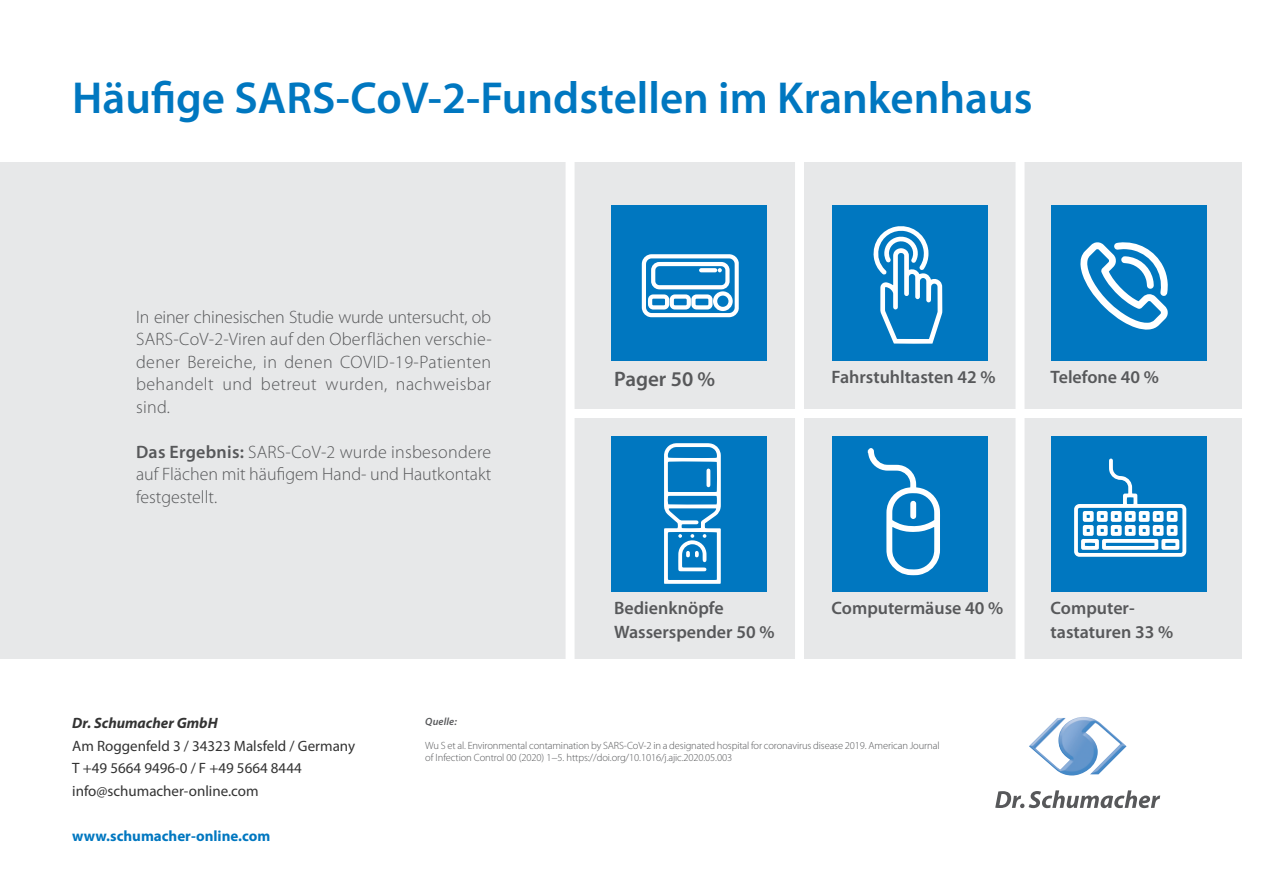
<style>
.page{position:relative;width:1263px;height:893px;background:#fff}
.page>*{position:absolute;margin:0;border:0;box-sizing:border-box;transform-origin:0 0}
.t1{font:600 45px "Myriad Pro";color:#0077c0}
.t2{font:600 21px "Myriad Pro";color:#57585a}
.t3{font:300 18px/22.5px "Myriad Pro";letter-spacing:.015em;color:#57585a;text-align:justify}
.t4{font:600 18px/24px "Myriad Pro";color:#57585a}
.t5{font:15px/22.5px "Myriad Pro";color:#333}
.t6{font:700 15px "Myriad Pro";color:#0077c0}
.t7{font:italic 700 15px "Myriad Pro";color:#333}
.t8{font:300 10.5px/12px "Myriad Pro";letter-spacing:-.01em;color:#57585a}
.t9{font:italic 600 10.5px "Myriad Pro";letter-spacing:.015em;color:#57585a}
.s1{font-weight:600}
</style>
<div class="page">
<div style="left:0;top:162px;width:1241px;height:496px;background:#e7e8e9"></div>
<img style="left:1029px;top:717px;width:98px;height:59px">
<svg style="left:995px;top:790px;width:165px;height:18px"></svg>
<div style="left:612px;top:206px;width:155px;height:155px;background:#0077c0"></div>
<svg style="left:642px;top:254px;width:97px;height:63px"></svg>
<div style="left:612px;top:436px;width:155px;height:156px;background:#0077c0"></div>
<svg style="left:664px;top:443px;width:57px;height:141px"></svg>
<div style="left:832px;top:206px;width:155px;height:155px;background:#0077c0"></div>
<svg style="left:873px;top:226px;width:69px;height:118px"></svg>
<div style="left:832px;top:436px;width:155px;height:156px;background:#0077c0"></div>
<svg style="left:868px;top:448px;width:72px;height:127px"></svg>
<div style="left:1051px;top:206px;width:155px;height:155px;background:#0077c0"></div>
<svg style="left:1080px;top:242px;width:88px;height:88px"></svg>
<div style="left:1051px;top:436px;width:155px;height:156px;background:#0077c0"></div>
<svg style="left:1074px;top:458px;width:112px;height:99px"></svg>
<div style="left:566px;top:143px;width:8px;height:543px;background:#fff"></div>
<div style="left:795px;top:130px;width:9px;height:542px;background:#fff"></div>
<div style="left:1015px;top:128px;width:9px;height:558px;background:#fff"></div>
<div style="left:567px;top:409px;width:696px;height:9px;background:#fff"></div>
<h1 class="t1" style="left:72px;top:81px;width:962px">Häufige SARS-CoV-2-Fundstellen im Krankenhaus</h1>
<p class="t3" style="left:136px;top:307px;width:357px">In einer chinesischen Studie wurde untersucht, ob SARS-CoV-2-Viren auf den Oberflächen verschie&shy;dener Bereiche, in denen COVID-19-Patienten behandelt und betreut wurden, nachweisbar sind.</p>
<p class="t3" style="left:136px;top:442px;width:357px"><span class="s1">Das Ergebnis:</span> SARS-CoV-2 wurde insbesondere auf Flächen mit häufigem Hand- und Hautkontakt festgestellt.</p>
<p class="t2" style="left:614px;top:371px;width:103px">Pager 50 %</p>
<p class="t4" style="left:832px;top:367px;width:165px">Fahrstuhltasten 42 %</p>
<p class="t4" style="left:614px;top:598px;width:162px">Bedienknöpfe<br>Wasserspender 50 %</p>
<p class="t4" style="left:832px;top:598px;width:173px">Computermäuse 40 %</p>
<p class="t7" style="left:72px;top:717px;width:147px">Dr. Schumacher GmbH</p>
<p class="t5" style="left:72px;top:735px;width:284px">Am Roggenfeld 3 / 34323 Malsfeld / Germany<br>T +49 5664 9496-0 / F +49 5664 8444 info@schumacher-online.com</p>
<p class="t6" style="left:72px;top:830px;width:199px">www.schumacher-online.com</p>
<p class="t9" style="left:425px;top:717px;width:33px">Quelle:</p>
<p class="t8" style="left:425px;top:740px;width:516px">Wu S et al. Environmental contamination by SARS-CoV-2 in a designated hospital for coronavirus disease 2019. American Journal of Infection Control 00 (2020) 1−5. https://doi.org/10.1016/j.ajic.2020.05.003</p>
<p class="t4" style="left:1051px;top:367px;width:110px">Telefone 40 %</p>
<p class="t4" style="left:1051px;top:598px;width:124px">Computer&shy;tastaturen 33 %</p>
</div>
